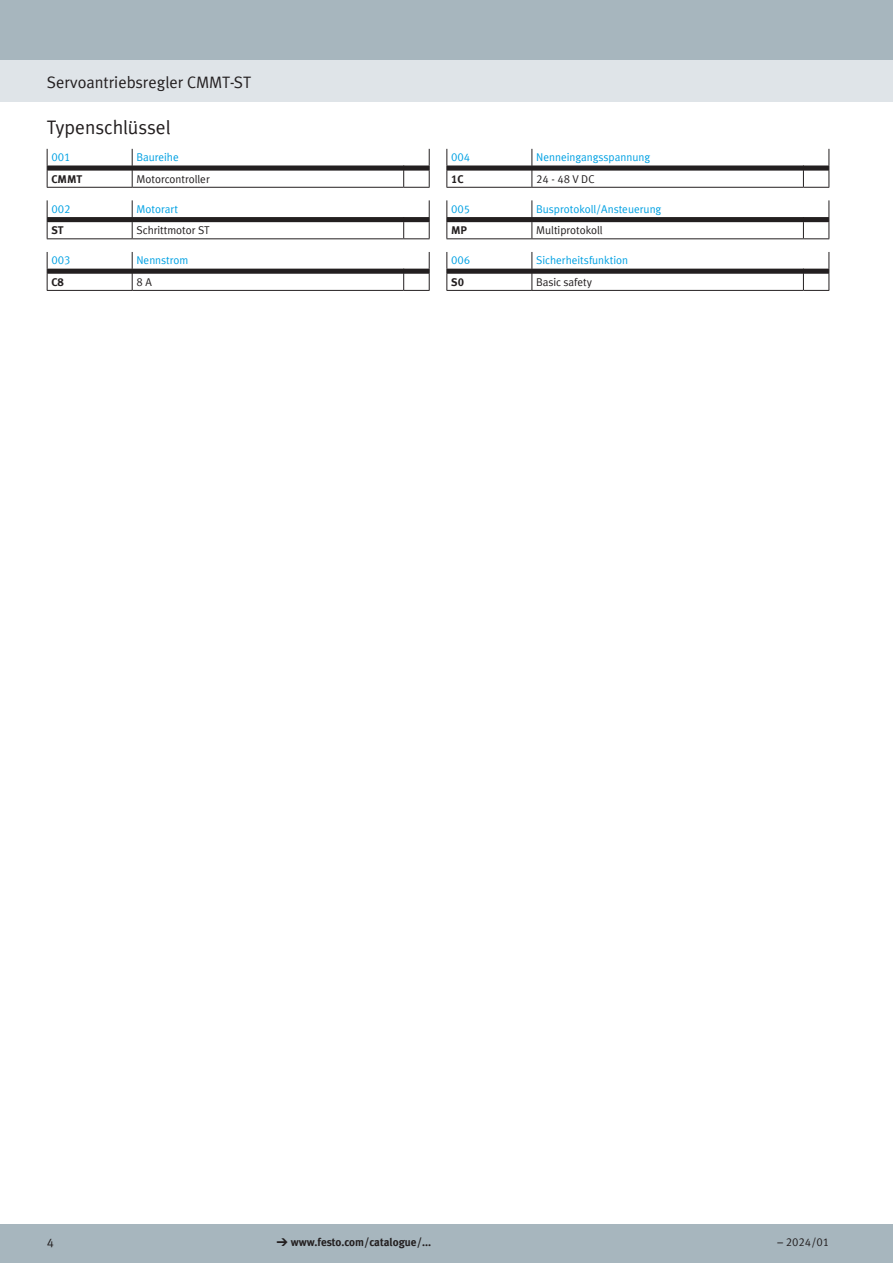
<style>
.page{position:relative;width:893px;height:1263px;background:#fff}
.page>*{position:absolute;margin:0;border:0;box-sizing:border-box;transform-origin:0 0}
.t1{font:19.5px "Festo";color:#231f20}
.t2{font:16.5px "Festo";color:#231f20}
.t3{font:12.75px "Festo";color:#231f20}
.FES_tab_head_2{font:11.25px "Festo";color:#00a1e3}
.FES_tab_regular{font:11.25px "Festo";color:#231f20}
.FES_type_code{font:700 11.25px "Festo";color:#231f20}
.s1{font-family:"Meto Pict 182";font-weight:400}
</style>
<div class="page">
<div style="left:0;top:1225px;width:893px;height:38px;background:#a7b6be"></div>
<div style="left:0;top:60px;width:893px;height:42px;background:#dfe4e8"></div>
<div style="left:0;top:0;width:893px;height:60px;background:#a7b6be"></div>
<svg style="left:47px;top:149px;width:383px;height:39px"></svg>
<svg style="left:47px;top:200px;width:383px;height:39px"></svg>
<svg style="left:47px;top:252px;width:383px;height:39px"></svg>
<svg style="left:446px;top:149px;width:383px;height:39px"></svg>
<svg style="left:446px;top:200px;width:383px;height:39px"></svg>
<svg style="left:446px;top:252px;width:383px;height:39px"></svg>
<h2 class="t2" style="left:47px;top:70px;width:206px">Servoantriebsregler CMMT-ST</h2>
<h1 class="t1" style="left:47px;top:112px;width:125px">Typenschlüssel</h1>
<p class="FES_tab_head_2" style="left:51px;top:149px;width:21px">001</p>
<p class="FES_tab_head_2" style="left:136px;top:149px;width:44px">Baureihe</p>
<p class="FES_type_code" style="left:51px;top:170px;width:32px">CMMT</p>
<p class="FES_tab_regular" style="left:136px;top:170px;width:75px">Motorcontroller</p>
<p class="FES_tab_head_2" style="left:51px;top:200px;width:21px">002</p>
<p class="FES_tab_head_2" style="left:136px;top:200px;width:43px">Motorart</p>
<p class="FES_type_code" style="left:51px;top:221px;width:14px">ST</p>
<p class="FES_tab_regular" style="left:136px;top:222px;width:75px">Schrittmotor ST</p>
<p class="FES_tab_head_2" style="left:51px;top:252px;width:21px">003</p>
<p class="FES_tab_head_2" style="left:136px;top:252px;width:53px">Nennstrom</p>
<p class="FES_type_code" style="left:51px;top:273px;width:14px">C8</p>
<p class="FES_tab_regular" style="left:136px;top:273px;width:17px">8 A</p>
<p class="FES_tab_head_2" style="left:451px;top:149px;width:21px">004</p>
<p class="FES_tab_head_2" style="left:536px;top:149px;width:116px">Nenneingangsspannung</p>
<p class="FES_type_code" style="left:451px;top:170px;width:14px">1C</p>
<p class="FES_tab_regular" style="left:536px;top:170px;width:60px">24 - 48 V DC</p>
<p class="FES_tab_head_2" style="left:451px;top:200px;width:21px">005</p>
<p class="FES_tab_head_2" style="left:536px;top:200px;width:127px">Busprotokoll/Ansteuerung</p>
<p class="FES_type_code" style="left:451px;top:221px;width:17px">MP</p>
<p class="FES_tab_regular" style="left:536px;top:222px;width:68px">Multiprotokoll</p>
<p class="FES_tab_head_2" style="left:451px;top:252px;width:21px">006</p>
<p class="FES_tab_head_2" style="left:536px;top:252px;width:93px">Sicherheitsfunktion</p>
<p class="FES_type_code" style="left:451px;top:273px;width:14px">S0</p>
<p class="FES_tab_regular" style="left:536px;top:273px;width:57px">Basic safety</p>
<p class="t3" style="left:47px;top:1233px;width:9px">4</p>
<p class="FES_type_code" style="left:276px;top:1234px;width:156px"><span class="s1">d</span> www.festo.com/catalogue/...</p>
<p class="FES_tab_regular" style="left:777px;top:1234px;width:53px">– 2024/01</p>
</div>
